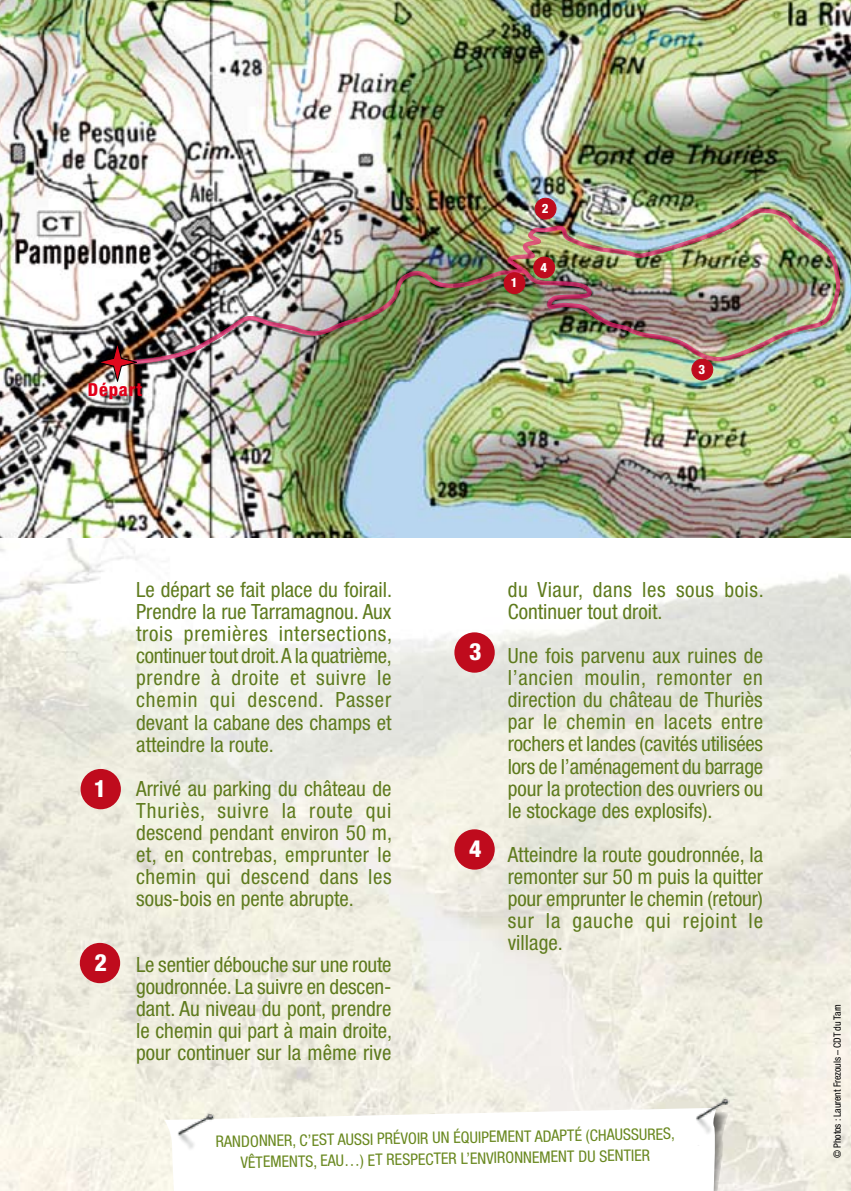
<style>
.page{position:relative;width:851px;height:1191px;background:#fff}
.page>*{position:absolute;margin:0;border:0;box-sizing:border-box;transform-origin:0 0}
.t1{font:800 condensed 23.8px "Helvetica Neue";color:#fff}
.t2{font:condensed 21px/22px "Helvetica Neue";color:#5f7b1e;text-align:justify}
.t3{font:800 condensed 18px "Helvetica Neue";letter-spacing:.05em;color:#e2001a}
.t4{font:condensed 16px "Helvetica Neue";color:#69881f}
.t5{font:800 condensed 12.8px "Helvetica Neue";color:#fff}
.t6{font:condensed 10px "Helvetica Neue";letter-spacing:-.01em;color:#000}
</style>
<div class="page">
<img style="left:0;top:0;width:850px;height:539px">
<img style="left:131px;top:209px;width:625px;height:155px">
<img style="left:0;top:539px;width:850px;height:652px">
<div style="left:81px;top:770px;width:39px;height:38px;background:#bf0b1d;border-radius:50%"></div>
<div style="left:81px;top:769px;width:40px;height:40px;border:2px solid #bf0b1d;border-radius:50%"></div>
<div style="left:455px;top:633px;width:39px;height:39px;background:#bf0b1d;border-radius:50%"></div>
<div style="left:454px;top:632px;width:40px;height:40px;border:2px solid #bf0b1d;border-radius:50%"></div>
<div style="left:81px;top:943px;width:38px;height:39px;background:#bf0b1d;border-radius:50%"></div>
<div style="left:80px;top:943px;width:40px;height:40px;border:2px solid #bf0b1d;border-radius:50%"></div>
<div style="left:455px;top:830px;width:39px;height:38px;background:#bf0b1d;border-radius:50%"></div>
<div style="left:454px;top:829px;width:40px;height:40px;border:2px solid #bf0b1d;border-radius:50%"></div>
<svg style="left:164px;top:1107px;width:568px;height:84px"></svg>
<img style="left:160px;top:1089px;width:74px;height:71px">
<img style="left:678px;top:1074px;width:69px;height:71px">
<svg style="left:98px;top:343px;width:39px;height:38px"></svg>
<div style="left:504px;top:273px;width:21px;height:20px;background:#bf0b1d;border-radius:50%"></div>
<div style="left:503px;top:272px;width:22px;height:22px;border:1px solid #bf0b1d;border-radius:50%"></div>
<div style="left:535px;top:198px;width:21px;height:21px;background:#bf0b1d;border-radius:50%"></div>
<div style="left:534px;top:198px;width:22px;height:21px;border:1px solid #bf0b1d;border-radius:50%"></div>
<div style="left:691px;top:359px;width:21px;height:21px;background:#bf0b1d;border-radius:50%"></div>
<div style="left:691px;top:359px;width:22px;height:21px;border:1px solid #bf0b1d;border-radius:50%"></div>
<div style="left:533px;top:257px;width:21px;height:21px;background:#bf0b1d;border-radius:50%"></div>
<div style="left:533px;top:257px;width:22px;height:21px;border:1px solid #bf0b1d;border-radius:50%"></div>
<p class="t3" style="left:88px;top:378px;width:56px">Départ</p>
<p class="t5" style="left:510px;top:275px;width:8px">1</p>
<p class="t5" style="left:542px;top:200px;width:8px">2</p>
<p class="t5" style="left:540px;top:259px;width:8px">4</p>
<p class="t5" style="left:698px;top:361px;width:8px">3</p>
<p class="t1" style="left:94px;top:773px;width:14px">1</p>
<p class="t1" style="left:95px;top:947px;width:14px">2</p>
<p class="t2" style="left:136px;top:579px;width:257px">Le départ se fait place du foirail.<br>Prendre la rue Tarramagnou. Aux trois premières intersections, continuer tout droit. A la quatrième, prendre à droite et suivre le chemin qui descend. Passer devant la cabane des champs et atteindre la route.</p>
<p class="t2" style="left:136px;top:777px;width:257px">Arrivé au parking du château de Thuriès, suivre la route qui descend pendant environ 50 m, et, en contrebas, emprunter le chemin qui descend dans les sous-bois en pente abrupte.</p>
<p class="t2" style="left:136px;top:953px;width:257px">Le sentier débouche sur une route goudronnée. La suivre en descen&shy;dant. Au niveau du pont, prendre le chemin qui part à main droite, pour continuer sur la même rive</p>
<p class="t1" style="left:469px;top:637px;width:14px">3</p>
<p class="t1" style="left:469px;top:834px;width:14px">4</p>
<p class="t2" style="left:507px;top:579px;width:257px">du Viaur, dans les sous bois.<br>Continuer tout droit.</p>
<p class="t2" style="left:507px;top:645px;width:257px">Une fois parvenu aux ruines de l’ancien moulin, remonter en direction du château de Thuriès par le chemin en lacets entre rochers et landes (cavités utilisées lors de l’aménagement du barrage pour la protection des ouvriers ou le stockage des explosifs).</p>
<p class="t2" style="left:507px;top:843px;width:257px">Atteindre la route goudronnée, la remonter sur 50 m puis la quitter pour emprunter le chemin (retour) sur la gauche qui rejoint le village.</p>
<p class="t4" style="left:216px;top:1132px;width:43px;rotate:-1deg">Ran donner</p>
<p class="t4" style="left:292px;top:1131px;width:28px;rotate:-1deg">, c’est</p>
<p class="t4" style="left:337px;top:1130px;width:9px;rotate:-1deg">aussi</p>
<p class="t4" style="left:377px;top:1129px;width:32px;rotate:-1deg">pr évoir</p>
<p class="t4" style="left:432px;top:1128px;width:50px;rotate:-1deg">un équipement</p>
<p class="t4" style="left:534px;top:1126px;width:81px;rotate:-1deg">adapt é (chaussures</p>
<p class="t4" style="left:240px;top:1152px;width:28px;rotate:-1deg">vêtements</p>
<p class="t4" style="left:313px;top:1151px;width:82px;rotate:-1deg">, eau…) etrespecter</p>
<p class="t4" style="left:460px;top:1149px;width:23px;rotate:-1deg">l’environnement</p>
<p class="t4" style="left:578px;top:1147px;width:30px;rotate:-1deg">Du sentier</p>
<p class="t6" style="left:831px;top:1158px;width:156px;rotate:-90deg">© Photos : Laurent Frezouls – CDT du Tarn</p>
</div>
